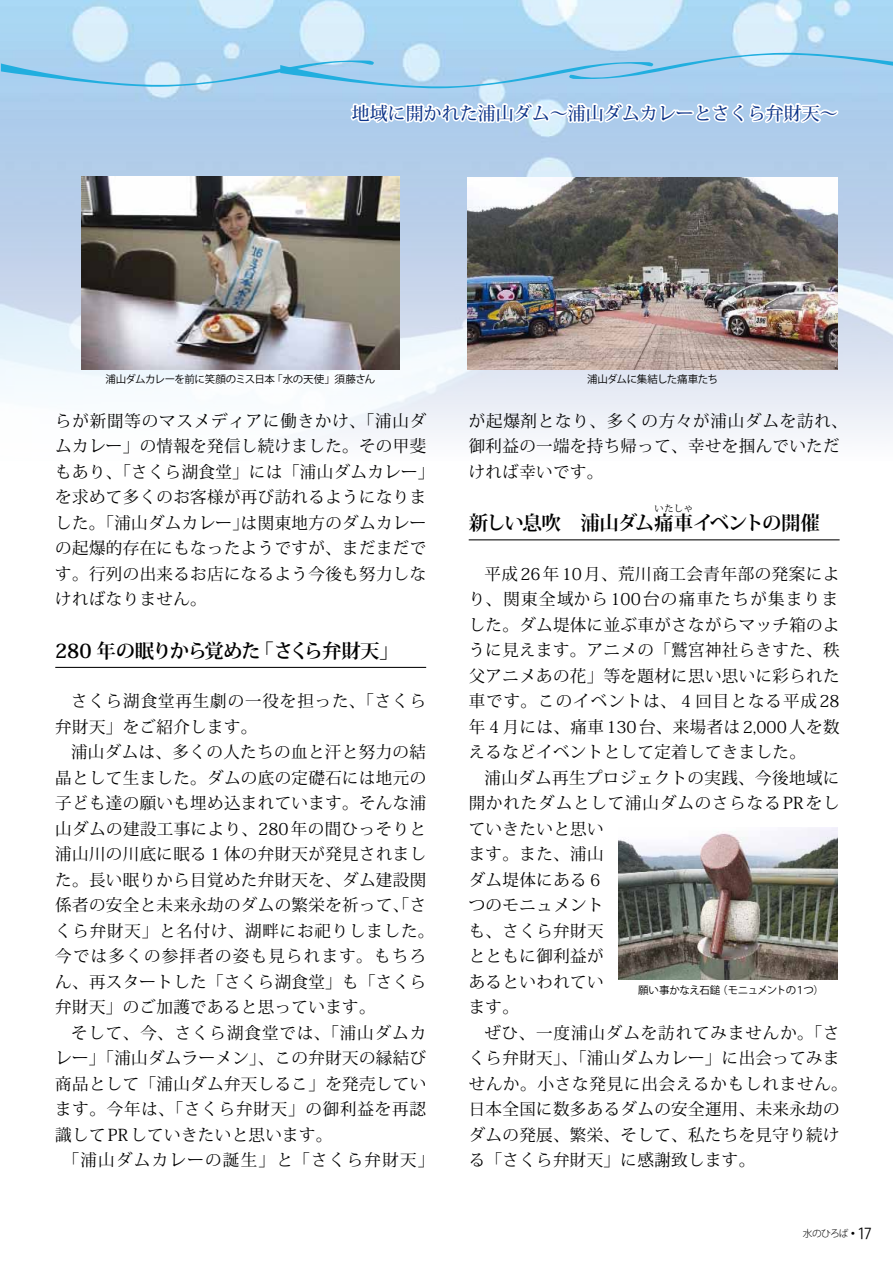
<style>
.page{position:relative;width:893px;height:1263px;background:#fff}
.page>*{position:absolute;margin:0;border:0;box-sizing:border-box;transform-origin:0 0}
.t1{font:700 19.5px "Koz Min Pr 6 N";letter-spacing:-.06em;color:#000}
.t2{font:500 18px "Koz Min Pro";color:#0c3388}
.t3{font:16.5px/25.5px "Koz Min Pro";letter-spacing:.025em;color:#000}
.t4{font:16.5px/25.5px "Koz Min Pro";letter-spacing:.055em;color:#000}
.t5{font:16.5px "Koz Min Pro";letter-spacing:.05em;color:#000}
.t6{font:16.5px "Koz Min Pro";letter-spacing:.06em;color:#000}
.t7{font:16.5px "Koz Min Pro";letter-spacing:.08em;color:#000}
.t8{font:10.5px "Koz Go Pr 6 N";letter-spacing:-.045em;color:#000}
.t9{font:300 9.75px "Koz Go Pr 6 N";letter-spacing:-.075em;color:#000}
.t10{font:700 9.75px "Koz Min Pr 6 N";color:#000}
.s1{font-weight:400;font-size:15px}
</style>
<div class="page">
<img style="left:0;top:0;width:893px;height:437px">
<hr style="left:55px;top:667px;width:371px;height:1px;background:#000">
<hr style="left:469px;top:539px;width:371px;height:1px;background:#000">
<img style="left:81px;top:176px;width:319px;height:193px">
<img style="left:467px;top:178px;width:371px;height:191px">
<img style="left:619px;top:827px;width:219px;height:152px">
<svg style="left:1px;top:0;width:892px;height:141px;background:#b3d6f1"></svg>
<p class="t2" style="left:352px;top:100px;width:487px">地域に開かれた浦山ダム〜浦山ダムカレーとさくら弁財天〜</p>
<p class="t8" style="left:105px;top:374px;width:271px">浦山ダムカレーを前に笑顔のミス日本「水の天使」須藤さん</p>
<p class="t8" style="left:587px;top:374px;width:132px">浦山ダムに集結した痛車たち</p>
<p class="t3" style="left:55px;top:407px;width:381px">らが新聞等のマスメディアに働きかけ、「浦山ダムカレー」の情報を発信し続けました。その甲斐もあり、「さくら湖食堂」には「浦山ダムカレー」を求めて多くのお客様が再び訪れるようになりました。「浦山ダムカレー」は関東地方のダムカレーの起爆的存在にもなったようですが、まだまだです。行列の出来るお店になるよう今後も努力しなければなりません。</p>
<p class="t1" style="left:55px;top:639px;width:345px">280 年の眠りから覚めた「さくら弁財天」</p>
<p class="t4" style="left:55px;top:688px;width:372px;text-indent:16px">さくら湖食堂再生劇の一役を担った、「さくら弁財天」をご紹介します。</p>
<p class="t3" style="left:55px;top:739px;width:381px;text-indent:16px">浦山ダムは、多くの人たちの血と汗と努力の結晶として生ました。ダムの底の定礎石には地元の子ども達の願いも埋め込まれています。そんな浦山ダムの建設工事により、280年の間ひっそりと浦山川の川底に眠る１体の弁財天が発見されました。長い眠りから目覚めた弁財天を、ダム建設関係者の安全と未来永劫のダムの繁栄を祈って、「さくら弁財天」と名付け、湖畔にお祀りしました。今では多くの参拝者の姿も見られます。もちろん、再スタートした「さくら湖食堂」も「さくら弁財天」のご加護であると思っています。</p>
<p class="t6" style="left:71px;top:1021px;width:357px">そして、今、さくら湖食堂では、「浦山ダムカ</p>
<p class="t3" style="left:55px;top:1045px;width:372px">レー」「浦山ダムラーメン」、この弁財天の縁結び</p>
<p class="t3" style="left:55px;top:1070px;width:372px">商品として「浦山ダム弁天しるこ」を発売してい</p>
<p class="t5" style="left:55px;top:1097px;width:372px">ます。今年は、「さくら弁財天」の御利益を再認</p>
<p class="t3" style="left:55px;top:1121px;width:279px">識して PRしていきたいと思います。</p>
<p class="t7" style="left:63px;top:1148px;width:373px">「浦山ダムカレーの誕生」と「さくら弁財天」</p>
<p class="t3" style="left:469px;top:407px;width:381px">が起爆剤となり、多くの方々が浦山ダムを訪れ、御利益の一端を持ち帰って、幸せを掴んでいただければ幸いです。</p>
<p class="t1" style="left:469px;top:512px;width:353px">新しい息吹　浦山ダム痛車イベントの開催</p>
<p class="t10" style="left:654px;top:503px;width:41px">いたしゃ</p>
<p class="t3" style="left:469px;top:560px;width:372px;text-align:justify;text-indent:16px">平成26年10月、荒川商工会青年部の発案により、関東全域から100台の痛車たちが集まりました。ダム堤体に並ぶ車がさながらマッチ箱のように見えます。アニメの「鷲宮神社らきすた、秩父アニメあの花」等を題材に思い思いに彩られた車です。このイベントは、４回目となる平成28年４月には、痛車130台、来場者は2,000人を数えるなどイベントとして定着してきました。</p>
<p class="t3" style="left:469px;top:764px;width:372px;text-indent:16px">浦山ダム再生プロジェクトの実践、今後地域に開かれたダムとして浦山ダムのさらなるPRをしていきたいと思い<br>ます。また、浦山<br>ダム堤体にある６<br>つのモニュメント<br>も、さくら弁財天<br>とともに御利益が<br>あるといわれてい<br>ます。</p>
<p class="t3" style="left:469px;top:1019px;width:381px;text-indent:16px">ぜひ、一度浦山ダムを訪れてみませんか。「さくら弁財天」、「浦山ダムカレー」に出会ってみませんか。小さな発見に出会えるかもしれません。日本全国に数多あるダムの安全運用、未来永劫のダムの発展、繁栄、そして、私たちを見守り続ける「さくら弁財天」に感謝致します。</p>
<p class="t8" style="left:638px;top:984px;width:187px">願い事かなえ石鎚（モニュメントの１つ）</p>
<p class="t9" style="left:803px;top:1227px;width:70px">水のひろば•<span class="s1">17</span></p>
</div>
